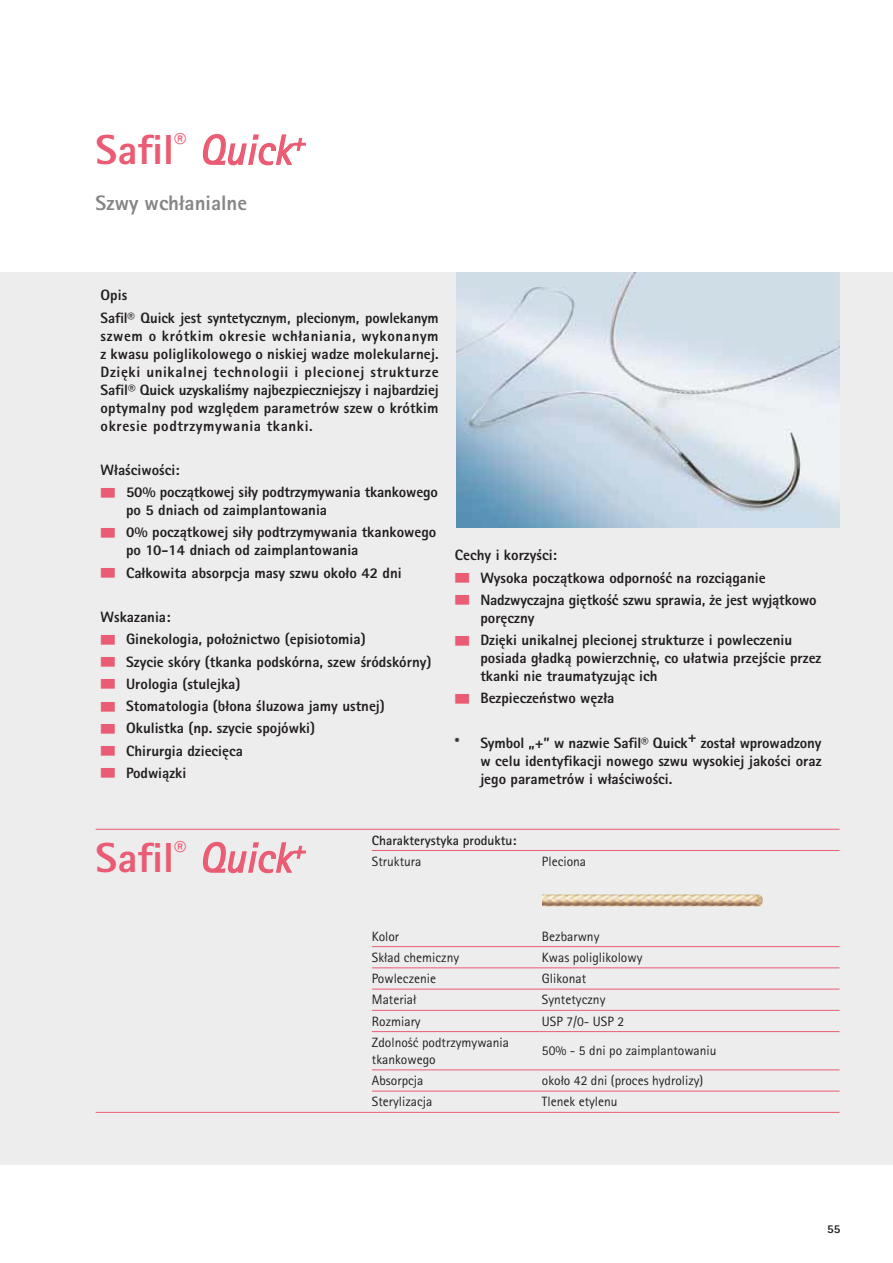
<style>
.page{position:relative;width:893px;height:1263px;background:#fff}
.page>*{position:absolute;margin:0;border:0;box-sizing:border-box;transform-origin:0 0}
.t1{font:800 42px "Rotis Sans Serif Pro";color:#ea5c73}
.t2{font:800 21px "Rotis Sans Serif Pro";color:#878686}
.t3{font:800 15px/22.2px "Rotis Sans Serif Pro";color:#231f20}
.t4{font:13.5px/16.2px "Rotis Sans Serif Pro";color:#231f20}
.t5{font:700 13.5px "Rotis Sans Serif Pro";color:#231f20}
.t6{font:800 12px "Rotis Sans Serif Pro";color:#231f20}
.s1{font-weight:400;font-style:italic}
</style>
<div class="page">
<div style="left:0;top:272px;width:893px;height:893px;background:#ededee"></div>
<svg style="left:202px;top:134px;width:105px;height:32px"></svg>
<img style="left:457px;top:272px;width:382px;height:255px">
<hr style="left:96px;top:829px;width:743px;height:1px;background:#ea5c73">
<hr style="left:372px;top:850px;width:467px;height:1px;background:#ea5c73">
<hr style="left:372px;top:946px;width:467px;height:1px;background:#ea5c73">
<hr style="left:372px;top:968px;width:467px;height:1px;background:#ea5c73">
<hr style="left:372px;top:989px;width:467px;height:1px;background:#ea5c73">
<hr style="left:372px;top:1010px;width:467px;height:1px;background:#ea5c73">
<hr style="left:372px;top:1031px;width:467px;height:1px;background:#ea5c73">
<hr style="left:372px;top:1070px;width:467px;height:1px;background:#ea5c73">
<hr style="left:96px;top:1112px;width:276px;height:1px;background:#ea5c73">
<hr style="left:372px;top:1091px;width:467px;height:1px;background:#ea5c73">
<hr style="left:372px;top:1112px;width:467px;height:1px;background:#ea5c73">
<img style="left:542px;top:895px;width:221px;height:11px">
<svg style="left:202px;top:841px;width:105px;height:33px"></svg>
<h1 class="t1" style="left:96px;top:134px;width:211px">Safil<sup>®</sup> <span class="s1">Quick</span><sup>+</sup></h1>
<h2 class="t2" style="left:96px;top:195px;width:153px">Szwy wchłanialne</h2>
<p class="t3" style="left:101px;top:286px;width:340px">Opis<br>Safil® Quick jest syntetycznym, plecionym, powlekanym</p>
<p class="t3" style="left:101px;top:328px;width:340px;line-height:18px;text-align:justify">szwem o krótkim okresie wchłaniania, wykonanym z kwasu poliglikolowego o niskiej wadze molekularnej.<br>Dzięki unikalnej technologii i plecionej strukturze Safil® Quick uzyskaliśmy najbezpieczniejszy i najbardziej optymalny pod względem parametrów szew o krótkim okresie podtrzymywania tkanki.</p>
<p class="t3" style="left:126px;top:460px;width:313px;text-indent:-25px">Właściwości:<br>50% początkowej siły podtrzymywania tkankowego</p>
<p class="t3" style="left:126px;top:500px;width:312px">po 5 dniach od zaimplantowania<br>0% początkowej siły podtrzymywania tkankowego</p>
<p class="t3" style="left:126px;top:541px;width:277px">po 10-14 dniach od zaimplantowania<br>Całkowita absorpcja masy szwu około 42 dni</p>
<p class="t3" style="left:126px;top:607px;width:307px;text-indent:-25px">Wskazania:<br>Ginekologia, położnictwo (episiotomia)<br>Szycie skóry (tkanka podskórna, szew śródskórny)<br>Urologia (stulejka)<br>Stomatologia (błona śluzowa jamy ustnej)<br>Okulistka (np. szycie spojówki)<br>Chirurgia dziecięca<br>Podwiązki</p>
<p class="t3" style="left:480px;top:545px;width:338px;text-indent:-25px">Cechy i korzyści:<br>Wysoka początkowa odporność na rozciąganie<br>Nadzwyczajna giętkość szwu sprawia, że jest wyjątkowo</p>
<p class="t3" style="left:480px;top:608px;width:313px">poręczny<br>Dzięki unikalnej plecionej strukturze i powleczeniu</p>
<p class="t3" style="left:480px;top:650px;width:343px;line-height:18px">posiada gładką powierzchnię, co ułatwia przejście przez tkanki nie traumatyzując ich</p>
<p class="t3" style="left:480px;top:688px;width:136px">Bezpieczeństwo węzła</p>
<p class="t3" style="left:480px;top:735px;width:343px;line-height:18px;text-align:justify;text-indent:-25px">* Symbol „+” w nazwie Safil® Quick+ został wprowadzony w celu identyfikacji nowego szwu wysokiej jakości oraz jego parametrów i właściwości.</p>
<h1 class="t1" style="left:96px;top:842px;width:211px">Safil<sup>®</sup> <span class="s1">Quick</span><sup>+</sup></h1>
<p class="t5" style="left:372px;top:832px;width:146px">Charakterystyka produktu:</p>
<p class="t4" style="left:372px;top:854px;width:51px">Struktura</p>
<p class="t4" style="left:542px;top:854px;width:46px">Pleciona</p>
<p class="t4" style="left:372px;top:929px;width:29px">Kolor</p>
<p class="t4" style="left:542px;top:929px;width:59px">Bezbarwny</p>
<p class="t4" style="left:372px;top:950px;width:89px">Skład chemiczny</p>
<p class="t4" style="left:542px;top:950px;width:102px">Kwas poliglikolowy</p>
<p class="t4" style="left:372px;top:971px;width:66px">Powleczenie</p>
<p class="t4" style="left:542px;top:971px;width:46px">Glikonat</p>
<p class="t4" style="left:372px;top:993px;width:46px">Materiał</p>
<p class="t4" style="left:542px;top:993px;width:65px">Syntetyczny</p>
<p class="t4" style="left:372px;top:1014px;width:50px">Rozmiary</p>
<p class="t4" style="left:542px;top:1014px;width:84px">USP 7/0- USP 2</p>
<p class="t4" style="left:372px;top:1036px;width:139px">Zdolność podtrzymywania tkankowego</p>
<p class="t4" style="left:542px;top:1044px;width:176px">50% - 5 dni po zaimplantowaniu</p>
<p class="t4" style="left:372px;top:1073px;width:53px">Absorpcja</p>
<p class="t4" style="left:542px;top:1073px;width:163px">około 42 dni (proces hydrolizy)</p>
<p class="t4" style="left:372px;top:1095px;width:62px">Sterylizacja</p>
<p class="t4" style="left:542px;top:1095px;width:77px">Tlenek etylenu</p>
<p class="t6" style="left:827px;top:1224px;width:15px">55</p>
</div>
